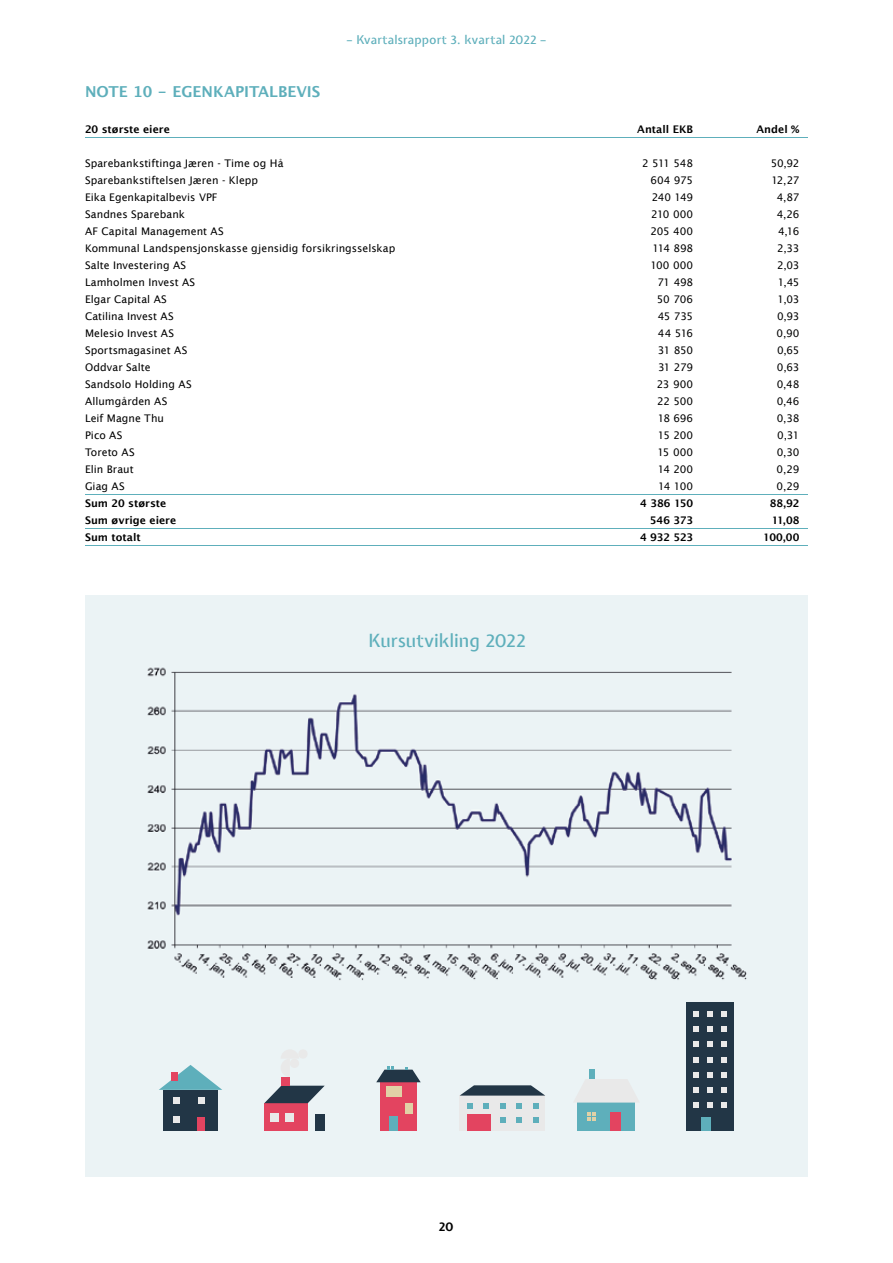
<style>
.page{position:relative;width:893px;height:1263px;background:#fff}
.page>*{position:absolute;margin:0;border:0;box-sizing:border-box;transform-origin:0 0}
.t1{font:500 18px "Expletus Sans";color:#5eafbb}
.t2{font:15px "Lucida San Dem";color:#5eafbb}
.t3{font:500 12px "Expletus Sans";letter-spacing:.015em;color:#5eafbb}
.t4{font:700 12px "Expletus Sans";color:#000}
.t5{font:10.5px "Lucida Sans";letter-spacing:.005em;color:#000}
.t6{font:600 10.5px "Lucida Sans";color:#000}
</style>
<div class="page">
<div style="left:85px;top:595px;width:723px;height:581px;background:#ebf3f5"></div>
<img style="left:147px;top:667px;width:600px;height:314px">
<hr style="left:85px;top:137px;width:510px;height:1px;background:#5eafbb">
<hr style="left:595px;top:137px;width:107px;height:1px;background:#5eafbb">
<hr style="left:702px;top:137px;width:106px;height:1px;background:#5eafbb">
<hr style="left:85px;top:494px;width:510px;height:1px;background:#5eafbb">
<hr style="left:595px;top:494px;width:107px;height:1px;background:#5eafbb">
<hr style="left:702px;top:494px;width:106px;height:1px;background:#5eafbb">
<hr style="left:85px;top:528px;width:510px;height:1px;background:#5eafbb">
<hr style="left:595px;top:528px;width:107px;height:1px;background:#5eafbb">
<hr style="left:702px;top:528px;width:106px;height:1px;background:#5eafbb">
<hr style="left:85px;top:545px;width:510px;height:1px;background:#5eafbb">
<hr style="left:595px;top:545px;width:107px;height:1px;background:#5eafbb">
<hr style="left:702px;top:545px;width:106px;height:1px;background:#5eafbb">
<div style="left:687px;top:1002px;width:47px;height:129px;background:#223646"></div>
<svg style="left:693px;top:1011px;width:6px;height:6px"></svg>
<svg style="left:708px;top:1011px;width:5px;height:6px"></svg>
<svg style="left:722px;top:1011px;width:5px;height:6px"></svg>
<svg style="left:693px;top:1026px;width:6px;height:6px"></svg>
<svg style="left:708px;top:1026px;width:5px;height:6px"></svg>
<svg style="left:722px;top:1026px;width:5px;height:6px"></svg>
<svg style="left:693px;top:1041px;width:6px;height:6px"></svg>
<svg style="left:708px;top:1041px;width:5px;height:6px"></svg>
<svg style="left:722px;top:1041px;width:5px;height:6px"></svg>
<svg style="left:693px;top:1057px;width:6px;height:5px"></svg>
<svg style="left:708px;top:1057px;width:5px;height:5px"></svg>
<svg style="left:722px;top:1057px;width:5px;height:5px"></svg>
<svg style="left:693px;top:1072px;width:6px;height:6px"></svg>
<svg style="left:708px;top:1072px;width:5px;height:6px"></svg>
<svg style="left:722px;top:1072px;width:5px;height:6px"></svg>
<svg style="left:693px;top:1087px;width:6px;height:6px"></svg>
<svg style="left:708px;top:1087px;width:5px;height:6px"></svg>
<svg style="left:722px;top:1087px;width:5px;height:6px"></svg>
<svg style="left:693px;top:1102px;width:6px;height:6px"></svg>
<svg style="left:708px;top:1102px;width:5px;height:6px"></svg>
<svg style="left:722px;top:1102px;width:5px;height:6px"></svg>
<div style="left:701px;top:1117px;width:9px;height:14px;background:#5eafbb"></div>
<div style="left:578px;top:1102px;width:57px;height:29px;background:#5eafbb"></div>
<svg style="left:574px;top:1069px;width:65px;height:33px"></svg>
<svg style="left:587px;top:1112px;width:9px;height:8px"></svg>
<div style="left:611px;top:1112px;width:10px;height:19px;background:#e34460"></div>
<div style="left:163px;top:1090px;width:55px;height:41px;background:#223646"></div>
<svg style="left:159px;top:1065px;width:63px;height:25px"></svg>
<div style="left:171px;top:1072px;width:7px;height:8px;background:#e34460"></div>
<svg style="left:174px;top:1097px;width:6px;height:6px"></svg>
<svg style="left:198px;top:1097px;width:6px;height:6px"></svg>
<svg style="left:174px;top:1117px;width:6px;height:6px"></svg>
<div style="left:197px;top:1117px;width:7px;height:14px;background:#e34460"></div>
<div style="left:460px;top:1096px;width:85px;height:35px;background:#e9e9e9"></div>
<svg style="left:460px;top:1085px;width:85px;height:10px"></svg>
<svg style="left:467px;top:1103px;width:5px;height:5px"></svg>
<svg style="left:483px;top:1103px;width:6px;height:5px"></svg>
<svg style="left:500px;top:1103px;width:5px;height:5px"></svg>
<svg style="left:533px;top:1103px;width:5px;height:5px"></svg>
<svg style="left:516px;top:1103px;width:6px;height:5px"></svg>
<svg style="left:500px;top:1117px;width:5px;height:6px"></svg>
<svg style="left:533px;top:1117px;width:5px;height:6px"></svg>
<svg style="left:516px;top:1117px;width:6px;height:6px"></svg>
<div style="left:467px;top:1114px;width:24px;height:17px;background:#e34460"></div>
<div style="left:380px;top:1082px;width:37px;height:49px;background:#e34460"></div>
<div style="left:386px;top:1087px;width:7px;height:10px;background:#e1d1a6"></div>
<div style="left:395px;top:1087px;width:7px;height:10px;background:#e1d1a6"></div>
<div style="left:405px;top:1104px;width:7px;height:10px;background:#e1d1a6"></div>
<div style="left:389px;top:1116px;width:9px;height:15px;background:#5eafbb"></div>
<svg style="left:376px;top:1066px;width:45px;height:16px"></svg>
<div style="left:298px;top:1049px;width:10px;height:9px;background:#e9e9e9;border-radius:50%"></div>
<div style="left:264px;top:1103px;width:44px;height:28px;background:#e34460"></div>
<svg style="left:264px;top:1086px;width:61px;height:17px"></svg>
<svg style="left:281px;top:1050px;width:18px;height:27px"></svg>
<div style="left:281px;top:1077px;width:9px;height:9px;background:#e34460"></div>
<div style="left:270px;top:1113px;width:9px;height:9px;background:#e9e9e9"></div>
<div style="left:286px;top:1113px;width:8px;height:9px;background:#e9e9e9"></div>
<div style="left:315px;top:1114px;width:10px;height:17px;background:#223646"></div>
<p class="t3" style="left:346px;top:33px;width:202px">– Kvartalsrapport 3. kvartal 2022 –</p>
<h2 class="t2" style="left:85px;top:82px;width:237px">NOTE 10 - EGENKAPITALBEVIS</h2>
<p class="t6" style="left:85px;top:123px;width:86px">20 største eiere</p>
<p class="t6" style="left:637px;top:123px;width:57px">Antall EKB</p>
<p class="t6" style="left:756px;top:123px;width:44px">Andel %</p>
<p class="t5" style="left:85px;top:157px;width:200px">Sparebankstiftinga Jæren - Time og Hå</p>
<p class="t5" style="left:642px;top:157px;width:52px">2 511 548</p>
<p class="t5" style="left:771px;top:157px;width:30px">50,92</p>
<p class="t5" style="left:85px;top:174px;width:175px">Sparebankstiftelsen Jæren - Klepp</p>
<p class="t5" style="left:651px;top:174px;width:44px">604 975</p>
<p class="t5" style="left:771px;top:174px;width:30px">12,27</p>
<p class="t5" style="left:85px;top:191px;width:134px">Eika Egenkapitalbevis VPF</p>
<p class="t5" style="left:652px;top:191px;width:43px">240 149</p>
<p class="t5" style="left:777px;top:191px;width:24px">4,87</p>
<p class="t5" style="left:85px;top:208px;width:101px">Sandnes Sparebank</p>
<p class="t5" style="left:651px;top:208px;width:43px">210 000</p>
<p class="t5" style="left:777px;top:208px;width:24px">4,26</p>
<p class="t5" style="left:85px;top:225px;width:140px">AF Capital Management AS</p>
<p class="t5" style="left:650px;top:225px;width:44px">205 400</p>
<p class="t5" style="left:778px;top:225px;width:23px">4,16</p>
<p class="t5" style="left:85px;top:242px;width:312px">Kommunal Landspensjonskasse gjensidig forsikringsselskap</p>
<p class="t5" style="left:652px;top:242px;width:42px">114 898</p>
<p class="t5" style="left:777px;top:242px;width:24px">2,33</p>
<p class="t5" style="left:85px;top:259px;width:103px">Salte Investering AS</p>
<p class="t5" style="left:650px;top:259px;width:44px">100 000</p>
<p class="t5" style="left:777px;top:259px;width:24px">2,03</p>
<p class="t5" style="left:85px;top:276px;width:112px">Lamholmen Invest AS</p>
<p class="t5" style="left:657px;top:276px;width:37px">71 498</p>
<p class="t5" style="left:778px;top:276px;width:23px">1,45</p>
<p class="t5" style="left:85px;top:293px;width:83px">Elgar Capital AS</p>
<p class="t5" style="left:657px;top:293px;width:38px">50 706</p>
<p class="t5" style="left:778px;top:293px;width:23px">1,03</p>
<p class="t5" style="left:85px;top:310px;width:90px">Catilina Invest AS</p>
<p class="t5" style="left:658px;top:310px;width:37px">45 735</p>
<p class="t5" style="left:777px;top:310px;width:24px">0,93</p>
<p class="t5" style="left:85px;top:327px;width:91px">Melesio Invest AS</p>
<p class="t5" style="left:658px;top:327px;width:37px">44 516</p>
<p class="t5" style="left:776px;top:327px;width:24px">0,90</p>
<p class="t5" style="left:85px;top:344px;width:104px">Sportsmagasinet AS</p>
<p class="t5" style="left:658px;top:344px;width:37px">31 850</p>
<p class="t5" style="left:777px;top:344px;width:24px">0,65</p>
<p class="t5" style="left:85px;top:361px;width:67px">Oddvar Salte</p>
<p class="t5" style="left:658px;top:361px;width:37px">31 279</p>
<p class="t5" style="left:777px;top:361px;width:24px">0,63</p>
<p class="t5" style="left:85px;top:378px;width:108px">Sandsolo Holding AS</p>
<p class="t5" style="left:657px;top:378px;width:38px">23 900</p>
<p class="t5" style="left:777px;top:378px;width:24px">0,48</p>
<p class="t5" style="left:85px;top:395px;width:84px">Allumgården AS</p>
<p class="t5" style="left:657px;top:395px;width:38px">22 500</p>
<p class="t5" style="left:777px;top:395px;width:24px">0,46</p>
<p class="t5" style="left:85px;top:412px;width:81px">Leif Magne Thu</p>
<p class="t5" style="left:658px;top:412px;width:37px">18 696</p>
<p class="t5" style="left:777px;top:412px;width:24px">0,38</p>
<p class="t5" style="left:85px;top:429px;width:39px">Pico AS</p>
<p class="t5" style="left:658px;top:429px;width:37px">15 200</p>
<p class="t5" style="left:777px;top:429px;width:24px">0,31</p>
<p class="t5" style="left:85px;top:446px;width:51px">Toreto AS</p>
<p class="t5" style="left:657px;top:446px;width:37px">15 000</p>
<p class="t5" style="left:777px;top:446px;width:24px">0,30</p>
<p class="t5" style="left:85px;top:463px;width:50px">Elin Braut</p>
<p class="t5" style="left:658px;top:463px;width:37px">14 200</p>
<p class="t5" style="left:777px;top:463px;width:24px">0,29</p>
<p class="t5" style="left:85px;top:480px;width:41px">Giag AS</p>
<p class="t5" style="left:658px;top:480px;width:36px">14 100</p>
<p class="t5" style="left:777px;top:480px;width:24px">0,29</p>
<p class="t6" style="left:85px;top:497px;width:83px">Sum 20 største</p>
<p class="t6" style="left:640px;top:497px;width:54px">4 386 150</p>
<p class="t6" style="left:770px;top:497px;width:31px">88,92</p>
<p class="t6" style="left:85px;top:514px;width:93px">Sum øvrige eiere</p>
<p class="t6" style="left:650px;top:514px;width:45px">546 373</p>
<p class="t6" style="left:772px;top:514px;width:29px">11,08</p>
<p class="t6" style="left:85px;top:531px;width:57px">Sum totalt</p>
<p class="t6" style="left:640px;top:531px;width:55px">4 932 523</p>
<p class="t6" style="left:763px;top:531px;width:38px">100,00</p>
<h1 class="t1" style="left:368px;top:630px;width:159px">Kursutvikling 2022</h1>
<p class="t4" style="left:439px;top:1220px;width:17px">20</p>
</div>
